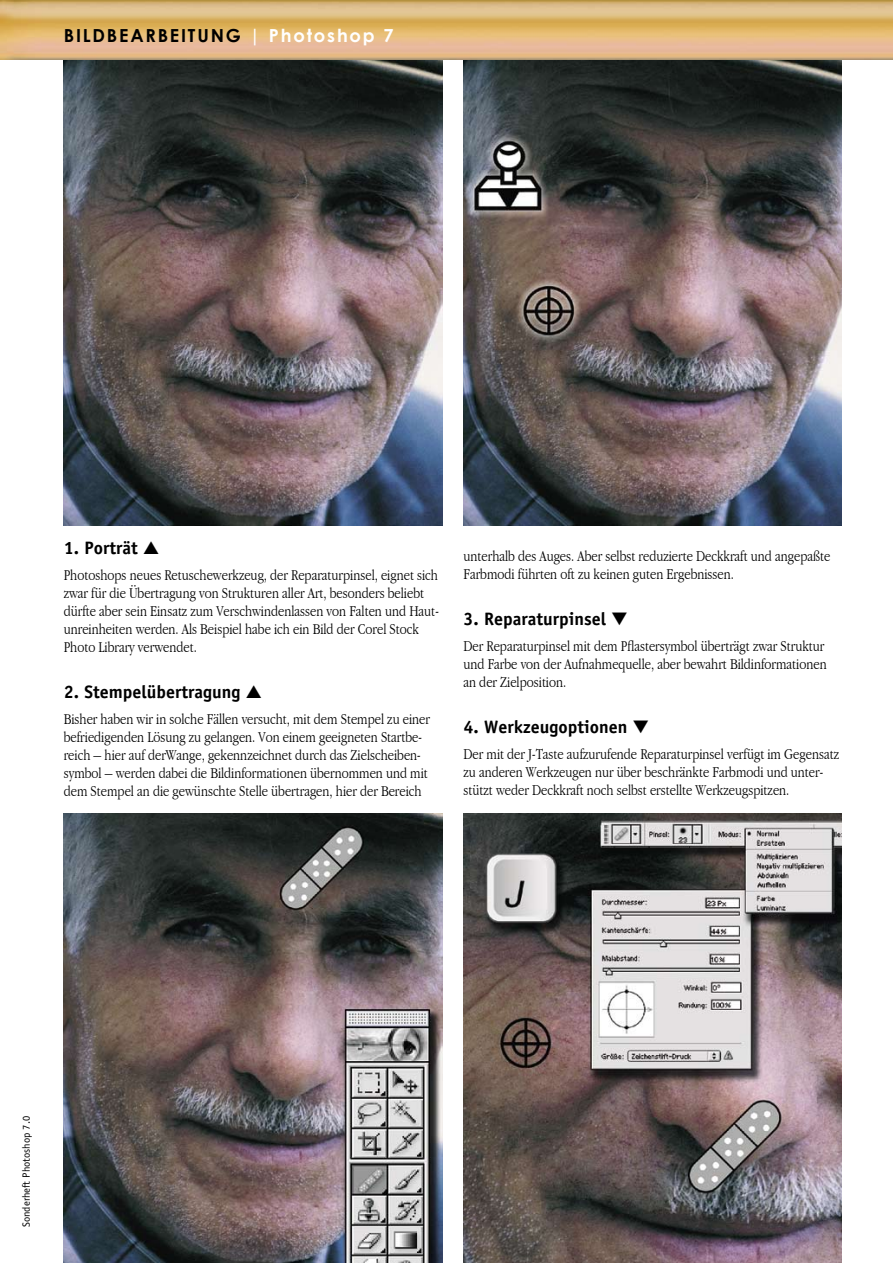
<style>
.page{position:relative;width:893px;height:1263px;background:#fff}
.page>*{position:absolute;margin:0;border:0;box-sizing:border-box;transform-origin:0 0}
.Bildlegende_Überschrift{font:700 18px "Officina Sans";color:#000}
.t1{font:700 18px "Century Gothic";letter-spacing:.1em;color:#000}
.Bildlegende_Text{font:300 15.6px/18px "Apple Garamond";color:#000}
.t2{font:10.5px "Officina Sans";color:#000}
.s1{color:#fff}
</style>
<div class="page">
<img style="left:0;top:0;width:893px;height:60px">
<img style="left:464px;top:60px;width:378px;height:465px">
<img style="left:64px;top:60px;width:378px;height:465px">
<img style="left:64px;top:813px;width:378px;height:450px">
<img style="left:463px;top:813px;width:379px;height:450px">
<p class="t1" style="left:64px;top:24px;width:331px">BILDBEARBEITUNG <span class="s1">| Photoshop 7</span></p>
<p class="Bildlegende_Überschrift" style="left:64px;top:537px;width:75px">1. Porträt</p>
<p class="Bildlegende_Text" style="left:64px;top:565px;width:376px">Photoshops neues Retuschewerkzeug, der Reparaturpinsel, eignet sich zwar für die Übertragung von Strukturen aller Art, besonders beliebt dürfte aber sein Einsatz zum Verschwindenlassen von Falten und Haut&shy;unreinheiten werden. Als Beispiel habe ich ein Bild der Corel Stock Photo Library verwendet.</p>
<p class="Bildlegende_Überschrift" style="left:64px;top:681px;width:178px">2. Stempelübertragung</p>
<p class="Bildlegende_Text" style="left:64px;top:709px;width:368px">Bisher haben wir in solche Fällen versucht, mit dem Stempel zu einer befriedigenden Lösung zu gelangen. Von einem geeigneten Startbe&shy;reich – hier auf derWange, gekennzeichnet durch das Zielscheiben&shy;symbol – werden dabei die Bildinformationen übernommen und mit dem Stempel an die gewünschte Stelle übertragen, hier der Bereich</p>
<p class="Bildlegende_Text" style="left:463px;top:547px;width:368px">unterhalb des Auges. Aber selbst reduzierte Deckkraft und angepaßte<br>Farbmodi führten oft zu keinen guten Ergebnissen.</p>
<p class="Bildlegende_Überschrift" style="left:463px;top:608px;width:144px">3. Reparaturpinsel</p>
<p class="Bildlegende_Text" style="left:463px;top:637px;width:365px">Der Reparaturpinsel mit dem Pflastersymbol überträgt zwar Struktur und Farbe von der Aufnahmequelle, aber bewahrt Bildinformationen an der Zielposition.</p>
<p class="Bildlegende_Überschrift" style="left:463px;top:716px;width:166px">4. Werkzeugoptionen</p>
<p class="Bildlegende_Text" style="left:463px;top:745px;width:377px">Der mit der J-Taste aufzurufende Reparaturpinsel verfügt im Gegensatz zu anderen Werkzeugen nur über beschränkte Farbmodi und unter&shy;stützt weder Deckkraft noch selbst erstellte Werkzeugspitzen.</p>
<p class="t2" style="left:20px;top:1227px;width:113px;rotate:-90deg">Sonderheft Photoshop 7.0</p>
</div>
